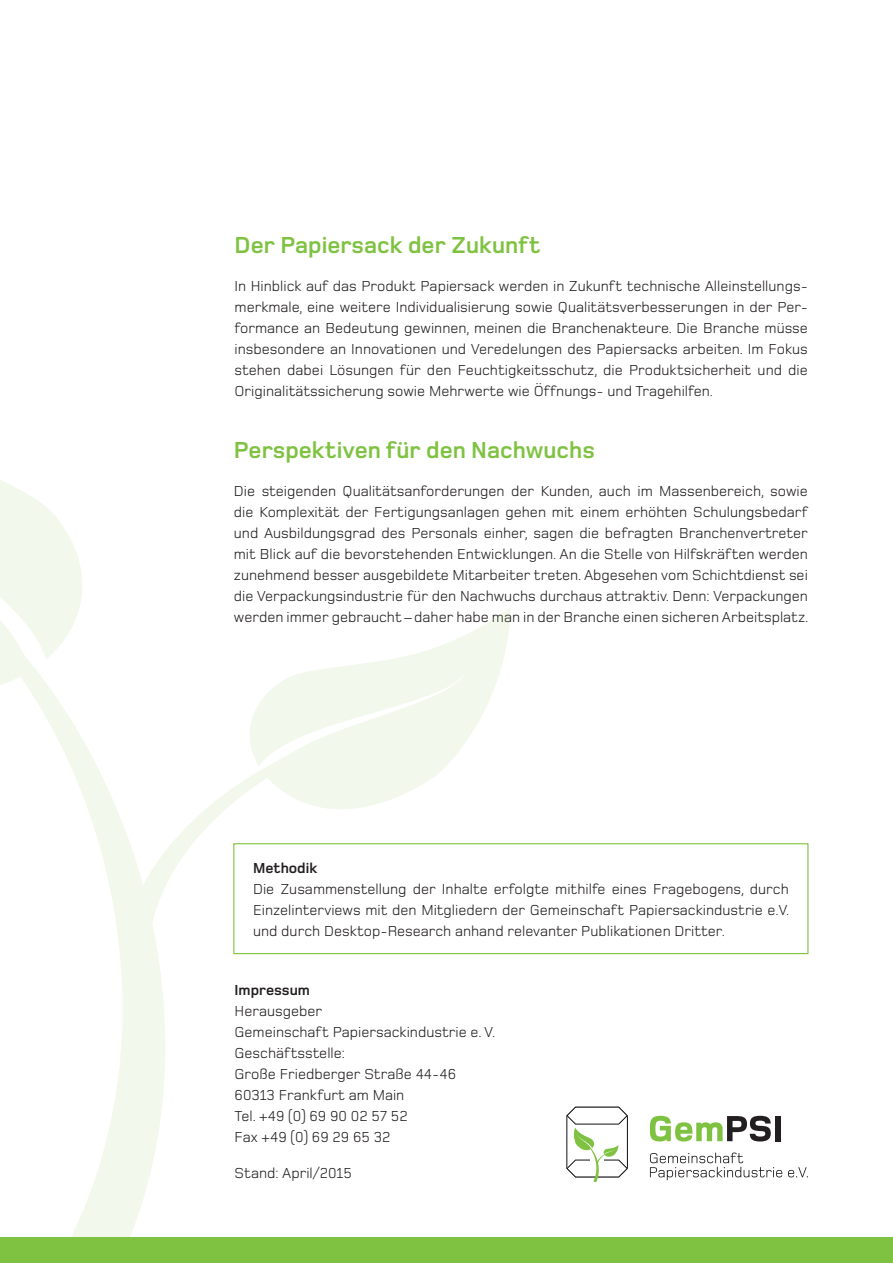
<style>
.page{position:relative;width:893px;height:1263px;background:#fff}
.page>*{position:absolute;margin:0;border:0;box-sizing:border-box;transform-origin:0 0}
.t1{font:700 24px "Foundry Monoline";color:#7fc241}
.t2{font:15px/21px "Foundry Monoline";color:#231f20;text-align:justify}
.t3{font:700 15px "Foundry Monoline";color:#231f20}
</style>
<div class="page">
<div style="left:0;top:1237px;width:893px;height:26px;background:#7fc241"></div>
<svg style="left:650px;top:1116px;width:121px;height:25px"></svg>
<div style="left:775px;top:1116px;width:6px;height:25px;background:#231f20"></div>
<svg style="left:566px;top:1107px;width:62px;height:75px"></svg>
<svg style="left:650px;top:1152px;width:132px;height:28px"></svg>
<svg style="left:788px;top:1167px;width:20px;height:10px"></svg>
<div style="left:233px;top:843px;width:575px;height:111px;border:1px solid #7fc241"></div>
<svg style="left:42px;top:710px;width:123px;height:527px"></svg>
<svg style="left:0;top:480px;width:82px;height:230px"></svg>
<svg style="left:125px;top:740px;width:191px;height:205px"></svg>
<svg style="left:242px;top:608px;width:269px;height:214px;fill:#f3f9ee"></svg>
<h1 class="t1" style="left:235px;top:232px;width:308px">Der Papiersack der Zukunft</h1>
<p class="t2" style="left:235px;top:275px;width:575px">In Hinblick auf das Produkt Papiersack werden in Zukunft technische Alleinstellungs&shy;merkmale, eine weitere Individualisierung sowie Qualitätsverbesserungen in der Per&shy;formance an Bedeutung gewinnen, meinen die Branchenakteure. Die Branche müsse insbesondere an Innovationen und Veredelungen des Papiersacks arbeiten. Im Fokus stehen dabei Lösungen für den Feuchtigkeitsschutz, die Produktsicherheit und die Originalitätssicherung sowie Mehrwerte wie Öffnungs- und Tragehilfen.</p>
<h1 class="t1" style="left:234px;top:438px;width:363px">Perspektiven für den Nachwuchs</h1>
<p class="t2" style="left:234px;top:481px;width:576px">Die steigenden Qualitätsanforderungen der Kunden, auch im Massenbereich, sowie die Komplexität der Fertigungsanlagen gehen mit einem erhöhten Schulungsbedarf und Ausbildungsgrad des Personals einher, sagen die befragten Branchenvertreter mit Blick auf die bevorstehenden Entwicklungen. An die Stelle von Hilfskräften werden zunehmend besser ausgebildete Mitarbeiter treten. Abgesehen vom Schichtdienst sei die Verpackungsindustrie für den Nachwuchs durchaus attraktiv. Denn: Verpackungen werden immer gebraucht – daher habe man in der Branche einen sicheren Arbeitsplatz.</p>
<p class="t3" style="left:253px;top:860px;width:66px">Methodik</p>
<p class="t2" style="left:253px;top:879px;width:538px">Die Zusammenstellung der Inhalte erfolgte mithilfe eines Fragebogens, durch Einzelinterviews mit den Mitgliedern der Gemeinschaft Papiersackindustrie e.V. und durch Desktop-Research anhand relevanter Publikationen Dritter.</p>
<p class="t3" style="left:235px;top:982px;width:77px">Impressum</p>
<p class="t2" style="left:235px;top:1001px;width:262px;text-align:left">Herausgeber<br>Gemeinschaft Papiersackindustrie e. V.<br>Geschäftsstelle:<br>Große Friedberger Straße 44-46<br>60313 Frankfurt am Main<br>Tel. +49 (0) 69 90 02 57 52<br>Fax +49 (0) 69 29 65 32</p>
<p class="t2" style="left:235px;top:1162px;width:119px">Stand: April/2015</p>
</div>
